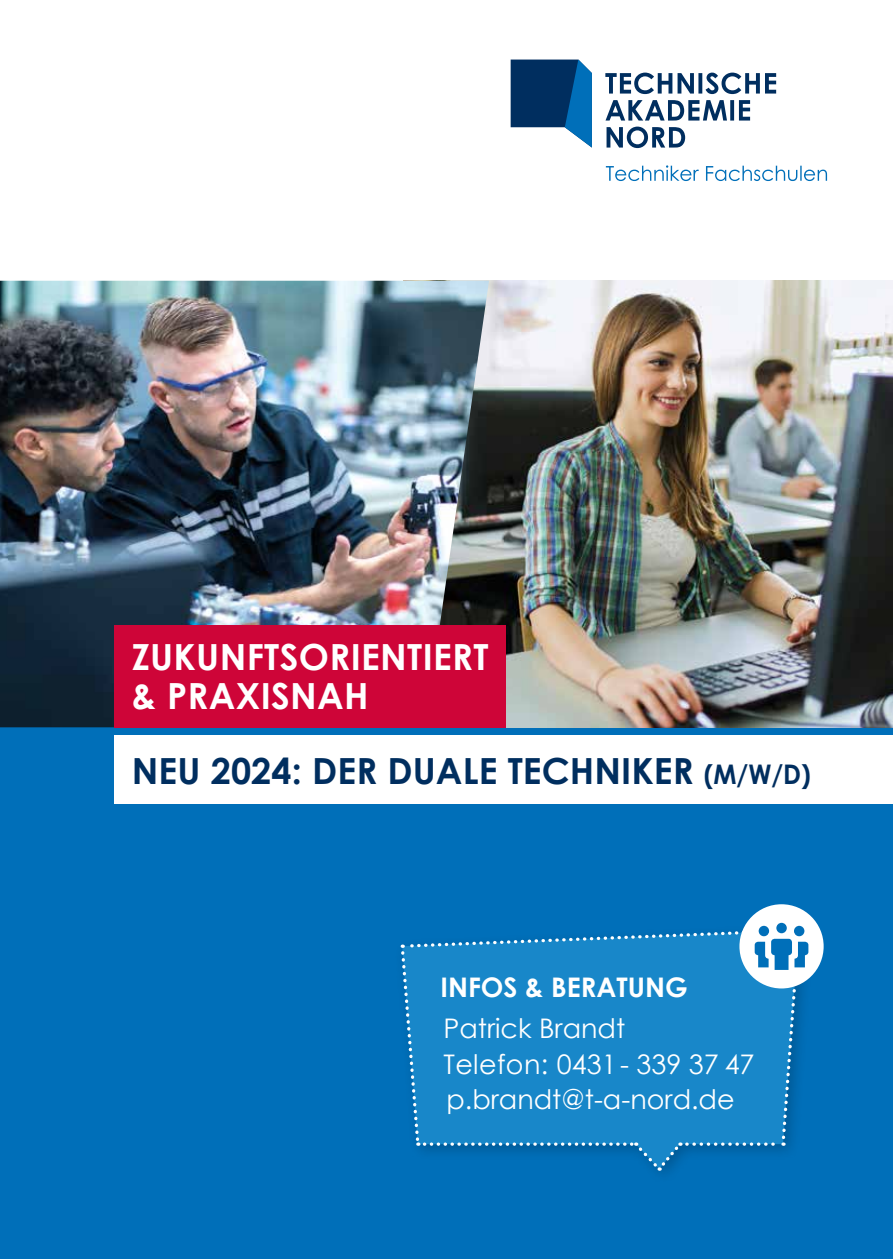
<style>
.page{position:relative;width:893px;height:1259px;background:#fff}
.page>*{position:absolute;margin:0;border:0;box-sizing:border-box;transform-origin:0 0}
.t1{font:700 36px "Century Gothic";letter-spacing:.005em;color:#002e5f}
.t2{font:700 36px/39px "Century Gothic";letter-spacing:.01em;color:#fff}
.t3{font:27px/35.1px "Century Gothic";color:#fff}
.t4{font:700 27px "Century Gothic";color:#fff}
.s1{font-size:27px}
</style>
<div class="page">
<div style="left:0;top:727px;width:893px;height:532px;background:#006fb9"></div>
<img style="left:489px;top:281px;width:404px;height:446px">
<img style="left:0;top:281px;width:489px;height:446px">
<div style="left:115px;top:736px;width:778px;height:68px;background:#fff"></div>
<svg style="left:605px;top:73px;width:171px;height:21px"></svg>
<svg style="left:605px;top:100px;width:145px;height:21px"></svg>
<svg style="left:606px;top:127px;width:79px;height:21px"></svg>
<svg style="left:511px;top:60px;width:81px;height:88px"></svg>
<svg style="left:606px;top:165px;width:93px;height:16px"></svg>
<svg style="left:706px;top:166px;width:121px;height:15px"></svg>
<div style="left:115px;top:625px;width:391px;height:102px;background:#ce0538"></div>
<div style="left:739px;top:904px;width:85px;height:84px;background:#fff;border-radius:50%"></div>
<svg style="left:400px;top:923px;width:408px;height:248px"></svg>
<h1 class="t2" style="left:132px;top:636px;width:358px">ZUKUNFTSORIENTIERT &amp; PRAXISNAH</h1>
<h1 class="t1" style="left:132px;top:743px;width:681px">NEU 2024: DER DUALE TECHNIKER <span class="s1">(M/W/D)</span></h1>
<p class="t4" style="left:440px;top:966px;width:249px">INFOS &amp; BERATUNG</p>
<p class="t3" style="left:443px;top:1010px;width:313px">Patrick Brandt<br>Telefon: 0431 - 339 37 47 p.brandt@t-a-nord.de</p>
</div>
